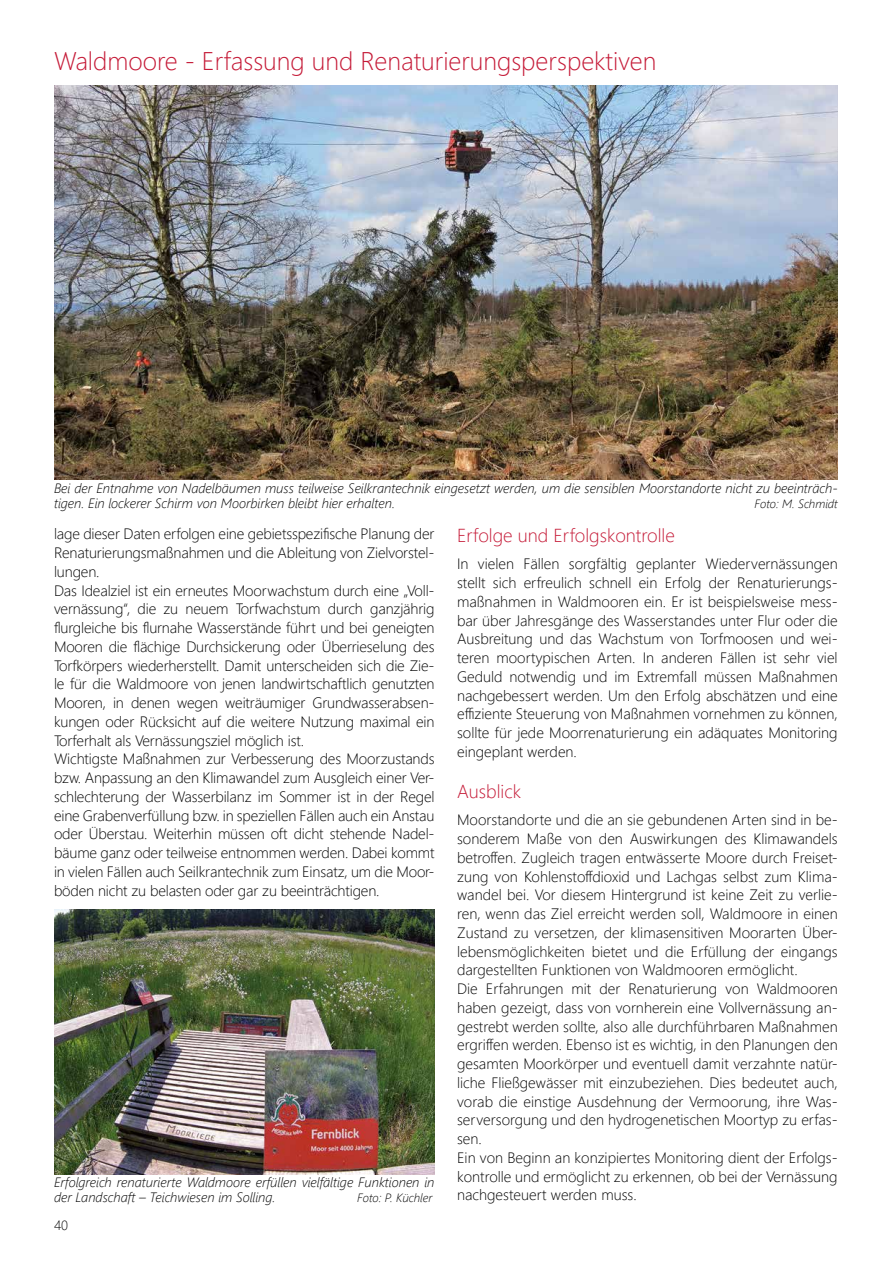
<style>
.page{position:relative;width:893px;height:1263px;background:#fff}
.page>*{position:absolute;margin:0;border:0;box-sizing:border-box;transform-origin:0 0}
.Überschrift1{font:300 25.5px "Segoe UI";color:#c51a37}
.Überschrift2{font:300 18.75px "Segoe UI";color:#c51a37}
.Text{font:300 15px/18.8px "Segoe UI";color:#000;text-align:justify}
.Abbildung{font:italic 300 13.5px/15px "Segoe UI";color:#000}
.t1{font:300 13.5px "Segoe UI";color:#000}
.Abbildung-2{font:italic 300 12px "Segoe UI";color:#000}
</style>
<div class="page">
<img style="left:54px;top:909px;width:381px;height:265px">
<img style="left:54px;top:85px;width:784px;height:395px">
<p class="Überschrift1" style="left:54px;top:36px;width:604px">Waldmoore - Erfassung und Renaturierungsperspektiven</p>
<p class="Abbildung" style="left:54px;top:478px;width:785px">Bei der Entnahme von Nadelbäumen muss teilweise Seilkrantechnik eingesetzt werden, um die sensiblen Moorstandorte nicht zu beeinträch&shy;tigen. Ein lockerer Schirm von Moorbirken bleibt hier erhalten.</p>
<p class="Abbildung-2" style="left:754px;top:492px;width:85px">Foto: M. Schmidt</p>
<p class="Text" style="left:54px;top:523px;width:382px">lage dieser Daten erfolgen eine gebietsspezifische Planung der Renaturierungsmaßnahmen und die Ableitung von Zielvorstel&shy;lungen.</p>
<p class="Text" style="left:54px;top:579px;width:382px">Das Idealziel ist ein erneutes Moorwachstum durch eine „Voll&shy;vernässung“, die zu neuem Torfwachstum durch ganzjährig flurgleiche bis flurnahe Wasserstände führt und bei geneigten Mooren die flächige Durchsickerung oder Überrieselung des Torfkörpers wiederherstellt. Damit unterscheiden sich die Zie&shy;le für die Waldmoore von jenen landwirtschaftlich genutzten Mooren, in denen wegen weiträumiger Grundwasserabsen&shy;kungen oder Rücksicht auf die weitere Nutzung maximal ein Torferhalt als Vernässungsziel möglich ist.</p>
<p class="Text" style="left:54px;top:748px;width:382px">Wichtigste Maßnahmen zur Verbesserung des Moorzustands bzw. Anpassung an den Klimawandel zum Ausgleich einer Ver&shy;schlechterung der Wasserbilanz im Sommer ist in der Regel eine Grabenverfüllung bzw. in speziellen Fällen auch ein Anstau oder Überstau. Weiterhin müssen oft dicht stehende Nadel&shy;bäume ganz oder teilweise entnommen werden. Dabei kommt in vielen Fällen auch Seilkrantechnik zum Einsatz, um die Moor&shy;böden nicht zu belasten oder gar zu beeinträchtigen.</p>
<p class="Abbildung" style="left:54px;top:1173px;width:382px">Erfolgreich renaturierte Waldmoore erfüllen vielfältige Funktionen in der Landschaft – Teichwiesen im Solling.</p>
<p class="Abbildung-2" style="left:357px;top:1187px;width:77px">Foto: P. Küchler</p>
<p class="t1" style="left:54px;top:1213px;width:16px">40</p>
<p class="Überschrift2" style="left:457px;top:518px;width:219px">Erfolge und Erfolgskontrolle</p>
<p class="Text" style="left:457px;top:553px;width:382px">In vielen Fällen sorgfältig geplanter Wiedervernässungen stellt sich erfreulich schnell ein Erfolg der Renaturierungs&shy;maßnahmen in Waldmooren ein. Er ist beispielsweise mess&shy;bar über Jahresgänge des Wasserstandes unter Flur oder die Ausbreitung und das Wachstum von Torfmoosen und wei&shy;teren moortypischen Arten. In anderen Fällen ist sehr viel Geduld notwendig und im Extremfall müssen Maßnahmen nachgebessert werden. Um den Erfolg abschätzen und eine effiziente Steuerung von Maßnahmen vornehmen zu können, sollte für jede Moorrenaturierung ein adäquates Monitoring eingeplant werden.</p>
<p class="Überschrift2" style="left:457px;top:774px;width:65px">Ausblick</p>
<p class="Text" style="left:457px;top:809px;width:382px">Moorstandorte und die an sie gebundenen Arten sind in be&shy;sonderem Maße von den Auswirkungen des Klimawandels betroffen. Zugleich tragen entwässerte Moore durch Freiset&shy;zung von Kohlenstoffdioxid und Lachgas selbst zum Klima&shy;wandel bei. Vor diesem Hintergrund ist keine Zeit zu verlie&shy;ren, wenn das Ziel erreicht werden soll, Waldmoore in einen Zustand zu versetzen, der klimasensitiven Moorarten Über&shy;lebensmöglichkeiten bietet und die Erfüllung der eingangs dargestellten Funktionen von Waldmooren ermöglicht.</p>
<p class="Text" style="left:457px;top:978px;width:382px">Die Erfahrungen mit der Renaturierung von Waldmooren haben gezeigt, dass von vornherein eine Vollvernässung an&shy;gestrebt werden sollte, also alle durchführbaren Maßnahmen ergriffen werden. Ebenso ist es wichtig, in den Planungen den gesamten Moorkörper und eventuell damit verzahnte natür&shy;liche Fließgewässer mit einzubeziehen. Dies bedeutet auch, vorab die einstige Ausdehnung der Vermoorung, ihre Was&shy;serversorgung und den hydrogenetischen Moortyp zu erfas&shy;sen.</p>
<p class="Text" style="left:457px;top:1147px;width:382px">Ein von Beginn an konzipiertes Monitoring dient der Erfolgs&shy;kontrolle und ermöglicht zu erkennen, ob bei der Vernässung nachgesteuert werden muss.</p>
</div>
